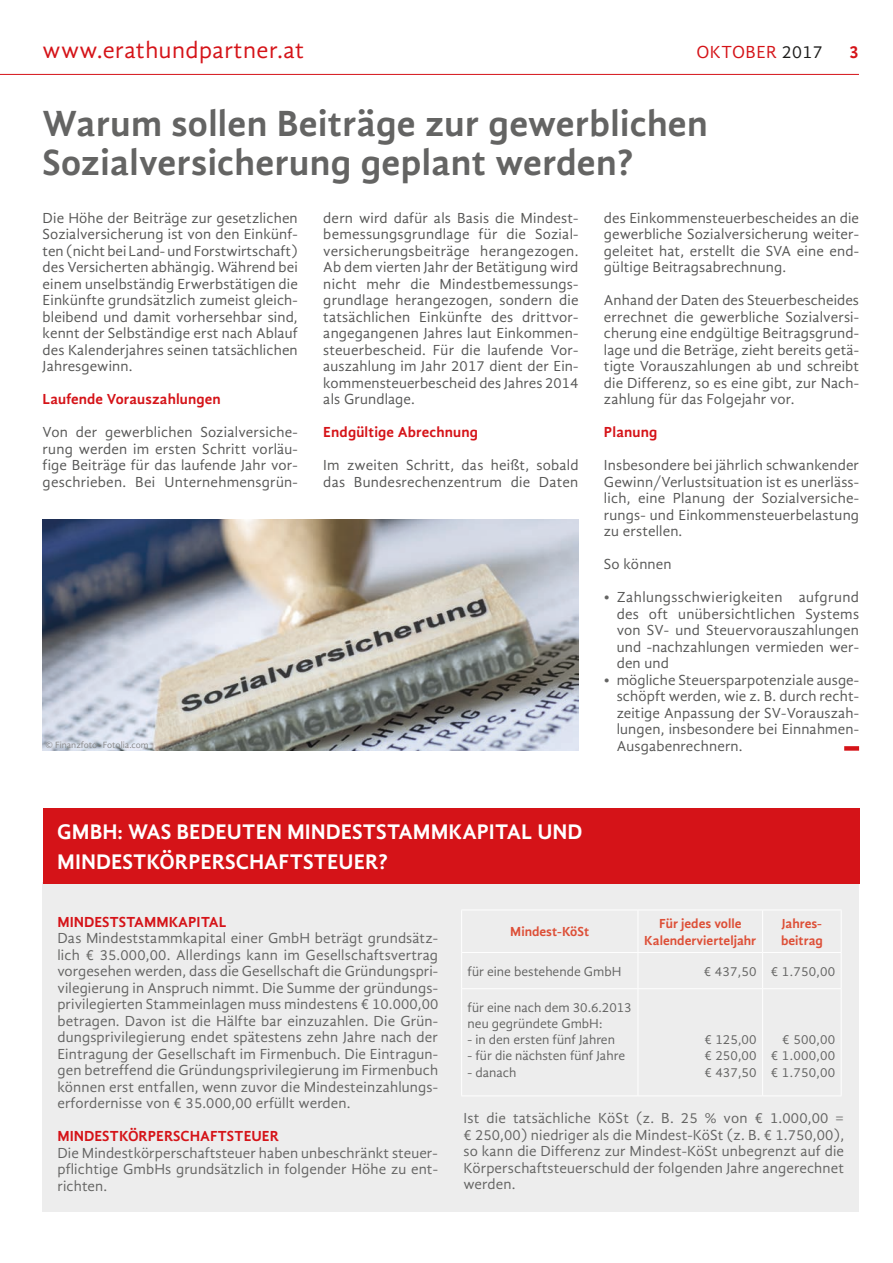
<style>
.page{position:relative;width:893px;height:1263px;background:#fff}
.page>*{position:absolute;margin:0;border:0;box-sizing:border-box;transform-origin:0 0}
.t1{font:700 37.5px/39px "Gandhi Sans";letter-spacing:.01em;color:#646463}
.t2{font:24px "Gandhi Sans";letter-spacing:.02em;color:#d51318}
.t3{font:700 21.75px/30px "Gandhi Sans";color:#fff}
.t4{font:18px "Gandhi Sans";letter-spacing:.025em;color:#d51318}
.t5{font:700 18px "Gandhi Sans";color:#d51318}
.t6{font:15px/16.5px "Gandhi Sans";letter-spacing:.01em;color:#575756;text-align:justify}
.t7{font:15px/16.5px "Gandhi Sans";letter-spacing:.01em;color:#646463;text-align:justify}
.t8{font:700 15px "Gandhi Sans";color:#d51318}
.t9{font:13.5px/16.2px "Gandhi Sans";color:#646463;text-align:justify}
.t10{font:700 13.5px/16.2px "Gandhi Sans";color:#dd4f37;text-align:center}
.t11{font:13.5px "Gandhi Sans";letter-spacing:.02em;color:#646463}
.t12{font:9.3px "Gandhi Sans";color:#878787}
.s1{color:#1d1d1b}
.s2{color:#646463}
</style>
<div class="page">
<div style="left:844px;top:746px;width:15px;height:5px;background:#d51318"></div>
<img style="left:43px;top:520px;width:535px;height:231px">
<div style="left:43px;top:883px;width:816px;height:329px;background:#ededed"></div>
<div style="left:43px;top:808px;width:816px;height:75px;background:#d51318"></div>
<hr style="left:461px;top:909px;width:177px;height:1px;background:#fff">
<hr style="left:461px;top:910px;width:1px;height:42px;background:#fff">
<hr style="left:638px;top:909px;width:125px;height:1px;background:#fff">
<hr style="left:638px;top:910px;width:1px;height:42px;background:#fff">
<hr style="left:763px;top:909px;width:78px;height:1px;background:#fff">
<hr style="left:762px;top:910px;width:1px;height:42px;background:#fff">
<hr style="left:841px;top:910px;width:1px;height:42px;background:#fff">
<hr style="left:461px;top:952px;width:177px;height:1px;background:#fff">
<hr style="left:461px;top:953px;width:1px;height:35px;background:#fff">
<hr style="left:638px;top:952px;width:125px;height:1px;background:#fff">
<hr style="left:638px;top:953px;width:1px;height:35px;background:#fff">
<hr style="left:763px;top:952px;width:78px;height:1px;background:#fff">
<hr style="left:762px;top:953px;width:1px;height:35px;background:#fff">
<hr style="left:841px;top:953px;width:1px;height:35px;background:#fff">
<hr style="left:461px;top:988px;width:177px;height:1px;background:#fff">
<hr style="left:461px;top:989px;width:1px;height:106px;background:#fff">
<hr style="left:638px;top:988px;width:125px;height:1px;background:#fff">
<hr style="left:638px;top:989px;width:1px;height:106px;background:#fff">
<hr style="left:763px;top:988px;width:78px;height:1px;background:#fff">
<hr style="left:762px;top:989px;width:1px;height:106px;background:#fff">
<hr style="left:841px;top:989px;width:1px;height:106px;background:#fff">
<hr style="left:461px;top:1095px;width:177px;height:1px;background:#fff">
<hr style="left:638px;top:1095px;width:125px;height:1px;background:#fff">
<hr style="left:763px;top:1095px;width:78px;height:1px;background:#fff">
<hr style="left:0;top:74px;width:859px;height:1px;background:#d51318">
<h2 class="t2" style="left:43px;top:37px;width:263px">www.erathundpartner.at</h2>
<p class="t4" style="left:696px;top:42px;width:128px">OKTOBER <span class="s1">2017</span></p>
<p class="t5" style="left:849px;top:42px;width:11px">3</p>
<h1 class="t1" style="left:43px;top:103px;width:667px">Warum sollen Beiträge zur gewerblichen<br>Sozialversicherung geplant werden?</h1>
<p class="t6" style="left:43px;top:209px;width:257px">Die Höhe der Beiträge zur gesetzlichen Sozialversicherung ist von den Einkünf&shy;ten (nicht bei Land- und Forstwirtschaft) des Versicherten abhängig. Während bei einem unselbständig Erwerbstätigen die Einkünfte grundsätzlich zumeist gleich&shy;bleibend und damit vorhersehbar sind, kennt der Selbständige erst nach Ablauf des Kalenderjahres seinen tatsächlichen Jahresgewinn.</p>
<p class="t8" style="left:43px;top:390px;width:180px">Laufende Vorauszahlungen</p>
<p class="t6" style="left:43px;top:424px;width:257px">Von der gewerblichen Sozialversiche&shy;rung werden im ersten Schritt vorläu&shy;fige Beiträge für das laufende Jahr vor&shy;geschrieben. Bei Unternehmensgrün-</p>
<p class="t6" style="left:323px;top:209px;width:257px">dern wird dafür als Basis die Mindest&shy;bemessungsgrundlage für die Sozial&shy;versicherungsbeiträge herangezogen.<br>Ab dem vierten Jahr der Betätigung wird nicht mehr die Mindestbemessungs&shy;grundlage herangezogen, sondern die tatsächlichen Einkünfte des drittvor&shy;angegangenen Jahres laut Einkommen&shy;steuerbescheid. Für die laufende Vor&shy;auszahlung im Jahr 2017 dient der Ein&shy;kommensteuerbescheid des Jahres 2014 als Grundlage.</p>
<p class="t8" style="left:323px;top:423px;width:156px">Endgültige Abrechnung</p>
<p class="t6" style="left:323px;top:457px;width:257px">Im zweiten Schritt, das heißt, sobald das Bundesrechenzentrum die Daten</p>
<p class="t6" style="left:604px;top:209px;width:257px">des Einkommensteuerbescheides an die gewerbliche Sozialversicherung weiter&shy;geleitet hat, erstellt die SVA eine end&shy;gültige Beitragsabrechnung.</p>
<p class="t6" style="left:604px;top:292px;width:257px">Anhand der Daten des Steuerbescheides errechnet die gewerbliche Sozialversi&shy;cherung eine endgültige Beitragsgrund&shy;lage und die Beträge, zieht bereits getä&shy;tigte Vorauszahlungen ab und schreibt die Differenz, so es eine gibt, zur Nach&shy;zahlung für das Folgejahr vor.</p>
<p class="t8" style="left:604px;top:423px;width:55px">Planung</p>
<p class="t6" style="left:604px;top:457px;width:257px">Insbesondere bei jährlich schwankender Gewinn/Verlustsituation ist es unerläss&shy;lich, eine Planung der Sozialversiche&shy;rungs- und Einkommensteuerbelastung zu erstellen.</p>
<p class="t6" style="left:604px;top:556px;width:69px">So können</p>
<p class="t6" style="left:617px;top:589px;width:244px;text-indent:-13px"><span class="s2">•</span> Zahlungsschwierigkeiten aufgrund des oft unübersichtlichen Systems von SV- und Steuervorauszahlungen und -nachzahlungen vermieden wer&shy;den und</p>
<p class="t6" style="left:617px;top:671px;width:244px;text-indent:-13px"><span class="s2">•</span> mögliche Steuersparpotenziale ausge&shy;schöpft werden, wie z. B. durch recht&shy;zeitige Anpassung der SV-Vorauszah&shy;lungen, insbesondere bei Einnahmen-</p>
<p class="t12" style="left:46px;top:739px;width:104px">© Finanzfoto- Fotolia.com</p>
<p class="t6" style="left:617px;top:737px;width:127px">Ausgabenrechnern.</p>
<h3 class="t3" style="left:57px;top:816px;width:527px">GMBH: WAS BEDEUTEN MINDESTSTAMMKAPITAL UND<br>MINDESTKÖRPERSCHAFTSTEUER?</h3>
<p class="t8" style="left:57px;top:913px;width:171px">MINDESTSTAMMKAPITAL</p>
<p class="t7" style="left:57px;top:930px;width:382px">Das Mindeststammkapital einer GmbH beträgt grundsätz&shy;lich € 35.000,00. Allerdings kann im Gesellschaftsvertrag vorgesehen werden, dass die Gesellschaft die Gründungspri&shy;vilegierung in Anspruch nimmt. Die Summe der gründungs&shy;privilegierten Stammeinlagen muss mindestens € 10.000,00 betragen. Davon ist die Hälfte bar einzuzahlen. Die Grün&shy;dungsprivilegierung endet spätestens zehn Jahre nach der Eintragung der Gesellschaft im Firmenbuch. Die Eintragun&shy;gen betreffend die Gründungsprivilegierung im Firmenbuch können erst entfallen, wenn zuvor die Mindesteinzahlungs&shy;erfordernisse von € 35.000,00 erfüllt werden.</p>
<p class="t8" style="left:57px;top:1128px;width:223px">MINDESTKÖRPERSCHAFTSTEUER</p>
<p class="t7" style="left:57px;top:1144px;width:382px">Die Mindestkörperschaftsteuer haben unbeschränkt steuer&shy;pflichtige GmbHs grundsätzlich in folgender Höhe zu ent&shy;richten.</p>
<p class="t10" style="left:510px;top:924px;width:80px">Mindest-KöSt</p>
<p class="t10" style="left:644px;top:916px;width:114px">Für jedes volle<br>Kalendervierteljahr</p>
<p class="t10" style="left:781px;top:916px;width:43px;text-align:left">Jahres&shy;beitrag</p>
<p class="t9" style="left:468px;top:963px;width:155px">für eine bestehende GmbH</p>
<p class="t11" style="left:704px;top:963px;width:133px">€ 437,50 € 1.750,00</p>
<p class="t9" style="left:468px;top:999px;width:165px">für eine nach dem 30.6.2013 neu gegründete GmbH:</p>
<p class="t9" style="left:468px;top:1031px;width:149px">- in den ersten fünf Jahren</p>
<p class="t9" style="left:468px;top:1048px;width:159px">- für die nächsten fünf Jahre</p>
<p class="t9" style="left:468px;top:1064px;width:50px">- danach</p>
<p class="t9" style="left:704px;top:1031px;width:54px">€ 125,00 € 250,00 € 437,50</p>
<p class="t9" style="left:771px;top:1031px;width:66px;text-indent:11px">€ 500,00 € 1.000,00 € 1.750,00</p>
<p class="t7" style="left:463px;top:1110px;width:382px">Ist die tatsächliche KöSt (z. B. 25 % von € 1.000,00 = € 250,00) niedriger als die Mindest-KöSt (z. B. € 1.750,00), so kann die Differenz zur Mindest-KöSt unbegrenzt auf die Körperschaftsteuerschuld der folgenden Jahre angerechnet werden.</p>
</div>
